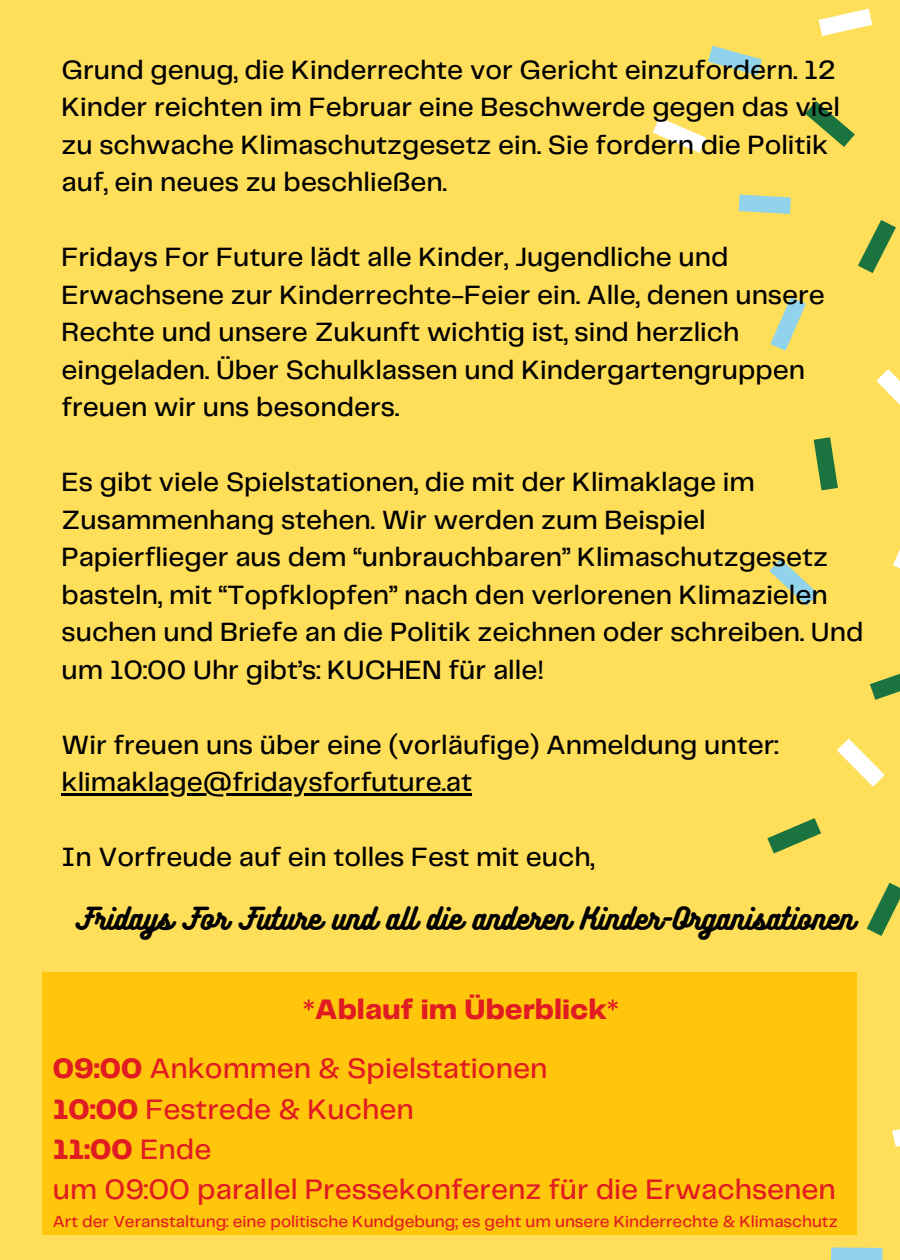
<style>
.page{position:relative;width:900px;height:1260px;background:#ffde59}
.page>*{position:absolute;margin:0;border:0;box-sizing:border-box;transform-origin:0 0}
.t1{font:500 29.25px "Telegraf";color:#e11b22}
.t2{font:800 29.25px "Telegraf";color:#e11b22}
.t3{font:500 27.5px/37.5px "Telegraf";color:#000}
.t4{font:27.5px "Bukhari Script";color:#000}
.t5{font:500 16.75px "Telegraf";color:#e11b22}
.s1{font-weight:800}
.s2{font-weight:500}
</style>
<div class="page">
<svg style="left:893px;top:550px;width:7px;height:19px"></svg>
<svg style="left:858px;top:220px;width:38px;height:53px"></svg>
<svg style="left:819px;top:9px;width:53px;height:27px"></svg>
<svg style="left:805px;top:101px;width:50px;height:46px"></svg>
<svg style="left:739px;top:195px;width:52px;height:19px"></svg>
<svg style="left:770px;top:297px;width:36px;height:54px"></svg>
<svg style="left:708px;top:46px;width:54px;height:29px"></svg>
<svg style="left:653px;top:117px;width:53px;height:36px"></svg>
<svg style="left:814px;top:437px;width:24px;height:53px"></svg>
<svg style="left:769px;top:559px;width:49px;height:47px"></svg>
<svg style="left:876px;top:369px;width:24px;height:36px"></svg>
<svg style="left:870px;top:673px;width:30px;height:27px"></svg>
<svg style="left:867px;top:883px;width:33px;height:53px"></svg>
<svg style="left:892px;top:1129px;width:8px;height:18px"></svg>
<svg style="left:767px;top:818px;width:54px;height:35px"></svg>
<svg style="left:837px;top:739px;width:48px;height:48px"></svg>
<div style="left:831px;top:1247px;width:52px;height:13px;background:#90d3eb"></div>
<hr style="left:62px;top:794px;width:410px;height:2px;background:#000">
<div style="left:43px;top:972px;width:814px;height:263px;background:#ffc60b"></div>
<p class="t3" style="left:62px;top:52px;width:780px">Grund genug, die Kinderrechte vor Gericht einzufordern. 12<br>Kinder reichten im Februar eine Beschwerde gegen das viel zu schwache Klimaschutzgesetz ein. Sie fordern die Politik auf, ein neues zu beschließen.</p>
<p class="t3" style="left:62px;top:240px;width:765px">Fridays For Future lädt alle Kinder, Jugendliche und Erwachsene zur Kinderrechte-Feier ein. Alle, denen unsere Rechte und unsere Zukunft wichtig ist, sind herzlich eingeladen. Über Schulklassen und Kindergartengruppen freuen wir uns besonders.</p>
<p class="t3" style="left:62px;top:465px;width:803px">Es gibt viele Spielstationen, die mit der Klimaklage im Zusammenhang stehen. Wir werden zum Beispiel Papierflieger aus dem “unbrauchbaren” Klimaschutzgesetz basteln, mit “Topfklopfen” nach den verlorenen Klimazielen suchen und Briefe an die Politik zeichnen oder schreiben. Und um 10:00 Uhr gibt’s: KUCHEN für alle!</p>
<p class="t3" style="left:62px;top:727px;width:719px">Wir freuen uns über eine (vorläufige) Anmeldung unter: klimaklage@fridaysforfuture.at</p>
<p class="t3" style="left:62px;top:840px;width:535px">In Vorfreude auf ein tolles Fest mit euch,</p>
<p class="t4" style="left:76px;top:900px;width:780px">Fridays For Future und all die anderen Kinder-Organisationen</p>
<p class="t2" style="left:303px;top:997px;width:318px">*Ablauf im Überblick*</p>
<p class="t1" style="left:53px;top:1056px;width:496px"><span class="s1">09:00</span> Ankommen &amp; Spielstationen</p>
<p class="t1" style="left:53px;top:1096px;width:362px"><span class="s1">10:00</span> Festrede &amp; Kuchen</p>
<p class="t2" style="left:53px;top:1137px;width:160px">11:00 <span class="s2">Ende</span></p>
<p class="t1" style="left:53px;top:1177px;width:784px">um 09:00 parallel Pressekonferenz für die Erwachsenen</p>
<p class="t5" style="left:53px;top:1214px;width:786px">Art der Veranstaltung: eine politische Kundgebung; es geht um unsere Kinderrechte &amp; Klimaschutz</p>
</div>
